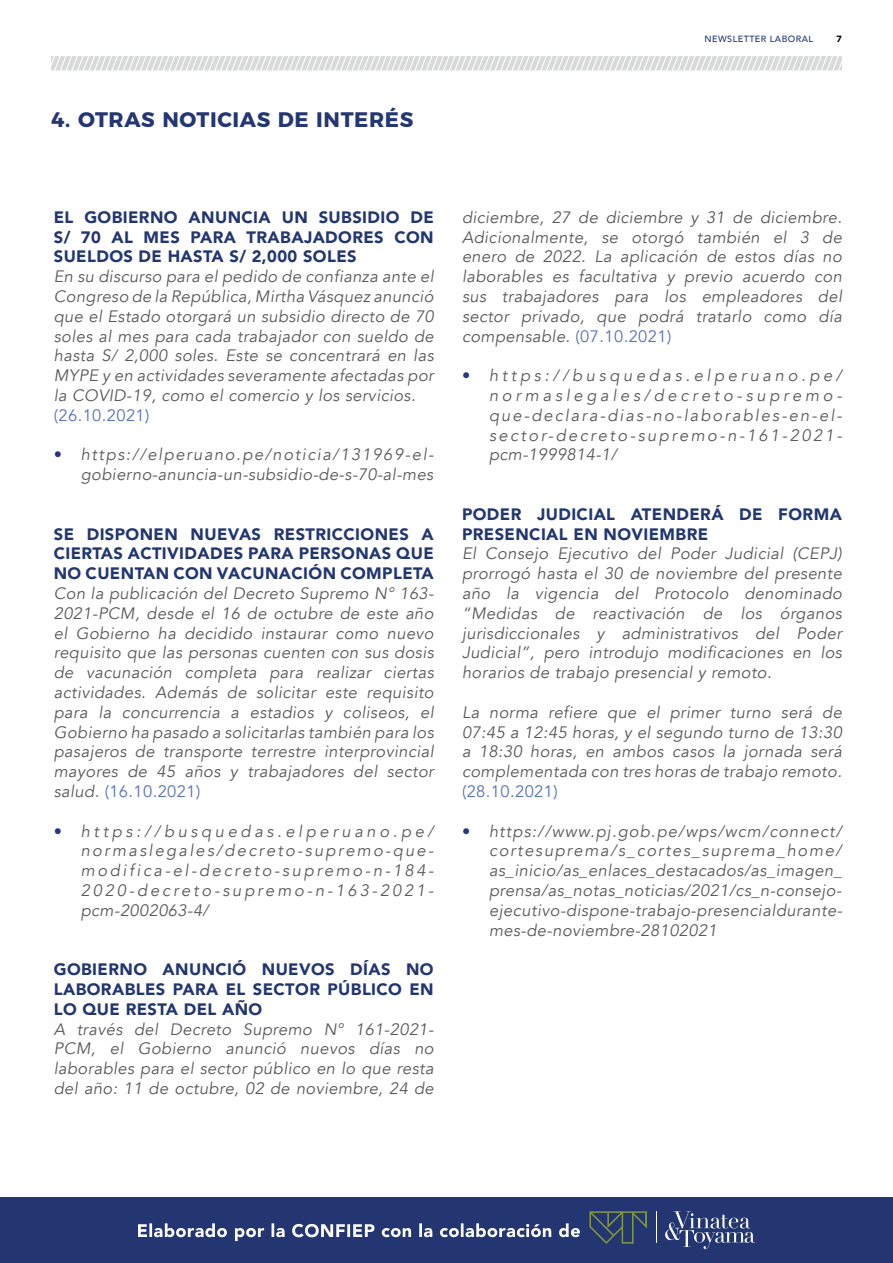
<style>
.page{position:relative;width:893px;height:1263px;background:#fff}
.page>*{position:absolute;margin:0;border:0;box-sizing:border-box;transform-origin:0 0}
.t1{font:700 21px "Montserrat";letter-spacing:.03em;color:#243673}
.t2{font:italic 16.5px/19.8px "Avenir";letter-spacing:.025em;color:#595958;text-align:justify}
.t3{font:900 16.5px/19.8px "Avenir";letter-spacing:.025em;color:#223670;text-align:justify}
.t4{font:italic 16.5px/19.8px "Avenir";letter-spacing:.045em;color:#595958;text-align:right}
.t5{font:16.5px "Avenir";letter-spacing:.025em;color:#5972b6}
.t6{font:500 9px "Avenir";letter-spacing:.05em;color:#223475}
.t7{font:900 9px "Avenir";color:#020203}
.s1{font-style:normal;color:#283583}
.s2{font-style:normal;color:#5972b6}
</style>
<div class="page">
<svg style="left:51px;top:56px;width:791px;height:14px"></svg>
<div style="left:0;top:1197px;width:893px;height:66px;background:#233671"></div>
<svg style="left:589px;top:1211px;width:58px;height:33px"></svg>
<hr style="left:656px;top:1211px;width:1px;height:31px;background:#fff">
<svg style="left:665px;top:1211px;width:90px;height:38px"></svg>
<svg style="left:138px;top:1223px;width:442px;height:18px"></svg>
<p class="t1" style="left:51px;top:102px;width:364px">4. OTRAS NOTICIAS DE INTERÉS</p>
<p class="t6" style="left:704px;top:31px;width:110px">NEWSLETTER LABORAL</p>
<p class="t7" style="left:837px;top:32px;width:7px">7</p>
<p class="t3" style="left:54px;top:207px;width:381px">EL GOBIERNO ANUNCIA UN SUBSIDIO DE S/ 70 AL MES PARA TRABAJADORES CON SUELDOS DE HASTA S/ 2,000 SOLES</p>
<p class="t2" style="left:54px;top:267px;width:381px">En su discurso para el pedido de confianza ante el Congreso de la República, Mirtha Vásquez anunció que el Estado otorgará un subsidio directo de 70 soles al mes para cada trabajador con sueldo de hasta S/ 2,000 soles. Este se concentrará en las MYPE y en actividades severamente afectadas por la COVID-19, como el comercio y los servicios.</p>
<p class="t5" style="left:54px;top:405px;width:97px">(26.10.2021)</p>
<p class="t4" style="left:54px;top:445px;width:381px"><span class="s1">•</span> https://elperuano.pe/noticia/131969-el&shy;gobierno-anuncia-un-subsidio-de-s-70-al-mes</p>
<p class="t3" style="left:54px;top:523px;width:381px">SE DISPONEN NUEVAS RESTRICCIONES A CIERTAS ACTIVIDADES PARA PERSONAS QUE NO CUENTAN CON VACUNACIÓN COMPLETA</p>
<p class="t2" style="left:54px;top:584px;width:381px">Con la publicación del Decreto Supremo N° 163- 2021-PCM, desde el 16 de octubre de este año el Gobierno ha decidido instaurar como nuevo requisito que las personas cuenten con sus dosis de vacunación completa para realizar ciertas actividades. Además de solicitar este requisito para la concurrencia a estadios y coliseos, el Gobierno ha pasado a solicitarlas también para los pasajeros de transporte terrestre interprovincial mayores de 45 años y trabajadores del sector salud. <span class="s2">(16.10.2021)</span></p>
<p class="t2" style="left:81px;top:821px;width:354px;text-indent:-27px"><span class="s1">•</span> https://busquedas.elperuano.pe/ normaslegales/decreto-supremo-que&shy;modifica-el-decreto-supremo-n-184- 2020-decreto-supremo-n-163-2021- pcm-2002063-4/</p>
<p class="t3" style="left:54px;top:959px;width:381px">GOBIERNO ANUNCIÓ NUEVOS DÍAS NO LABORABLES PARA EL SECTOR PÚBLICO EN LO QUE RESTA DEL AÑO</p>
<p class="t2" style="left:54px;top:1019px;width:381px">A través del Decreto Supremo N° 161-2021- PCM, el Gobierno anunció nuevos días no laborables para el sector público en lo que resta del año: 11 de octubre, 02 de noviembre, 24 de</p>
<p class="t2" style="left:462px;top:207px;width:381px">diciembre, 27 de diciembre y 31 de diciembre.<br>Adicionalmente, se otorgó también el 3 de enero de 2022. La aplicación de estos días no laborables es facultativa y previo acuerdo con sus trabajadores para los empleadores del sector privado, que podrá tratarlo como día compensable. <span class="s2">(07.10.2021)</span></p>
<p class="t2" style="left:489px;top:366px;width:354px;text-indent:-27px"><span class="s1">•</span> https://busquedas.elperuano.pe/ normaslegales/decreto-supremo&shy;que-declara-dias-no-laborables-en-el&shy;sector-decreto-supremo-n-161-2021- pcm-1999814-1/</p>
<p class="t3" style="left:462px;top:504px;width:381px">PODER JUDICIAL ATENDERÁ DE FORMA<br>PRESENCIAL EN NOVIEMBRE</p>
<p class="t2" style="left:462px;top:544px;width:381px">El Consejo Ejecutivo del Poder Judicial (CEPJ) prorrogó hasta el 30 de noviembre del presente año la vigencia del Protocolo denominado “Medidas de reactivación de los órganos jurisdiccionales y administrativos del Poder Judicial”, pero introdujo modificaciones en los horarios de trabajo presencial y remoto.</p>
<p class="t2" style="left:462px;top:702px;width:381px">La norma refiere que el primer turno será de 07:45 a 12:45 horas, y el segundo turno de 13:30 a 18:30 horas, en ambos casos la jornada será complementada con tres horas de trabajo remoto.</p>
<p class="t5" style="left:462px;top:781px;width:97px">(28.10.2021)</p>
<p class="t2" style="left:489px;top:821px;width:355px;text-indent:-27px"><span class="s1">•</span> https://www.pj.gob.pe/wps/wcm/connect/ cortesuprema/s_cortes_suprema_home/ as_inicio/as_enlaces_destacados/as_imagen_ prensa/as_notas_noticias/2021/cs_n-consejo&shy;ejecutivo-dispone-trabajo-presencialdurante&shy;mes-de-noviembre-28102021</p>
</div>
